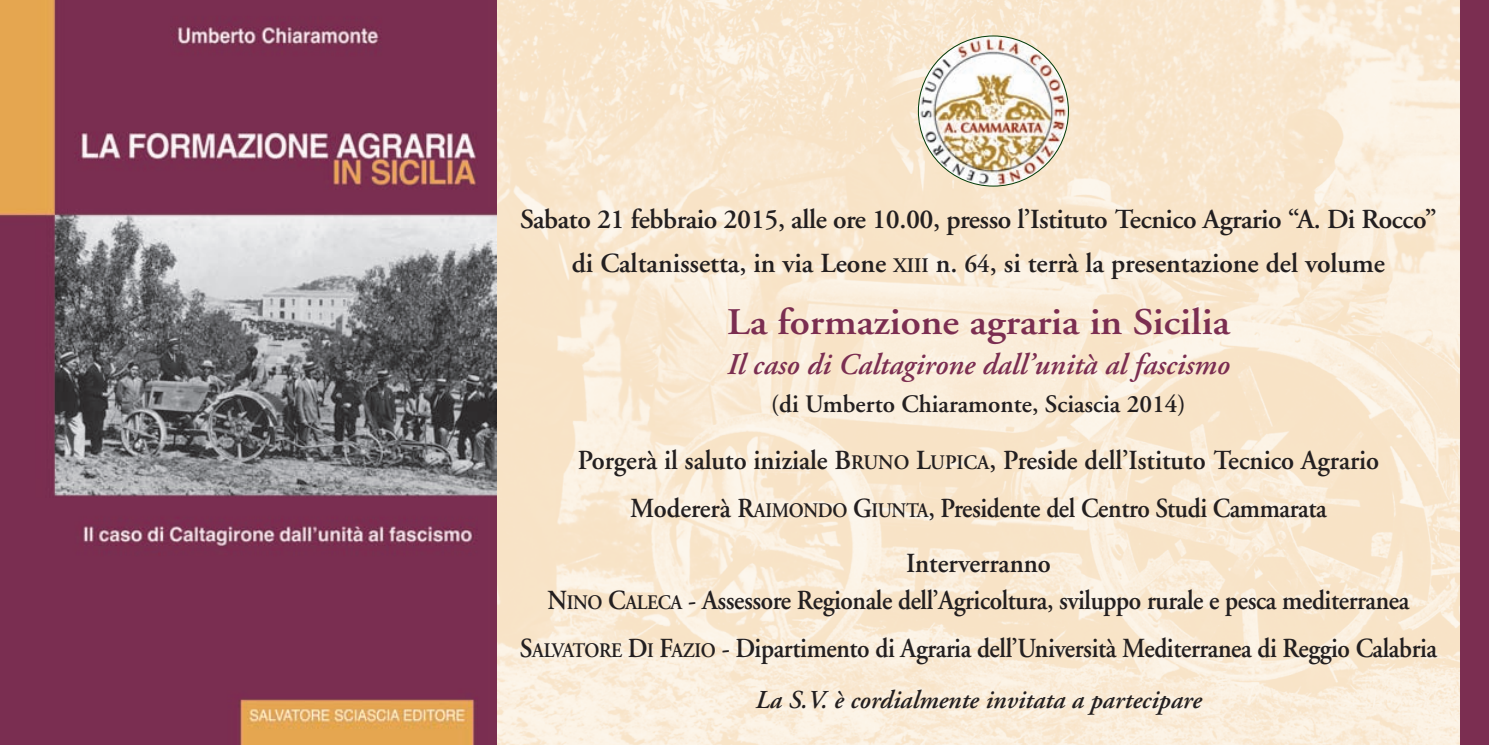
<style>
.page{position:relative;width:1489px;height:745px;background:#fff}
.page>*{position:absolute;margin:0;border:0;box-sizing:border-box;transform-origin:0 0}
.t1{font:600 37.5px "Adobe Garamond";color:#7b2e51;scale:1.09 1}
.t2{font:italic 600 30px "Adobe Garamond";color:#7b2e51}
.t3{font:600 27.5px/47.5px "Adobe Garamond";letter-spacing:-.015em;color:#231f20;text-align:center;scale:.96 1}
.t4{font:600 27.5px/44.2px "Adobe Garamond";letter-spacing:-.015em;color:#231f20;text-align:center}
.t5{font:600 27.5px "Adobe Garamond";letter-spacing:-.015em;color:#231f20;scale:.92 1}
.t6{font:italic 600 25.75px "Adobe Garamond";color:#231f20}
.t7{font:600 25px "Adobe Garamond";color:#231f20}
.s1{font-size:20.5px}
.s2{font-size:25px}
</style>
<div class="page">
<img style="left:496px;top:0;width:964px;height:744px">
<svg style="left:0;top:0;width:496px;height:744px;background:#875767"></svg>
<div style="left:1460px;top:0;width:28px;height:744px;background:#7b2e51"></div>
<img style="left:918px;top:36px;width:149px;height:149px;border-radius:50%">
<p class="t4" style="left:520px;top:199px;width:918px">Sabato 21 febbraio 2015, alle ore 10.00, presso l’Istituto Tecnico Agrario “A. Di Rocco” di Caltanissetta, in via Leone <span class="s1">XIII</span> n. <span class="s2">64</span>, si terrà la presentazione del volume</p>
<h1 class="t1" style="left:727px;top:307px;width:462px">La formazione agraria in Sicilia</h1>
<p class="t2" style="left:727px;top:352px;width:504px">Il caso di Caltagirone dall’unità al fascismo</p>
<p class="t7" style="left:771px;top:393px;width:416px">(di Umberto Chiaramonte, Sciascia 2014)</p>
<p class="t3" style="left:577px;top:439px;width:836px">Porgerà il saluto iniziale B<span class="s1">RUNO</span> L<span class="s1">UPICA</span>, Preside dell’Istituto Tecnico Agrario<br>Modererà R<span class="s1">AIMONDO</span> G<span class="s1">IUNTA</span>, Presidente del Centro Studi Cammarata</p>
<p class="t3" style="left:547px;top:546px;width:899px;line-height:37.5px">Interverranno<br>N<span class="s1">INO</span> C<span class="s1">ALECA</span> - Assessore Regionale dell’Agricoltura, sviluppo rurale e pesca mediterranea</p>
<p class="t5" style="left:520px;top:637px;width:998px">S<span class="s1">ALVATORE</span> D<span class="s1">I</span> F<span class="s1">AZIO</span> - Dipartimento di Agraria dell’Università Mediterranea di Reggio Calabria</p>
<p class="t6" style="left:755px;top:689px;width:447px">La S.V. è cordialmente invitata a partecipare</p>
</div>
